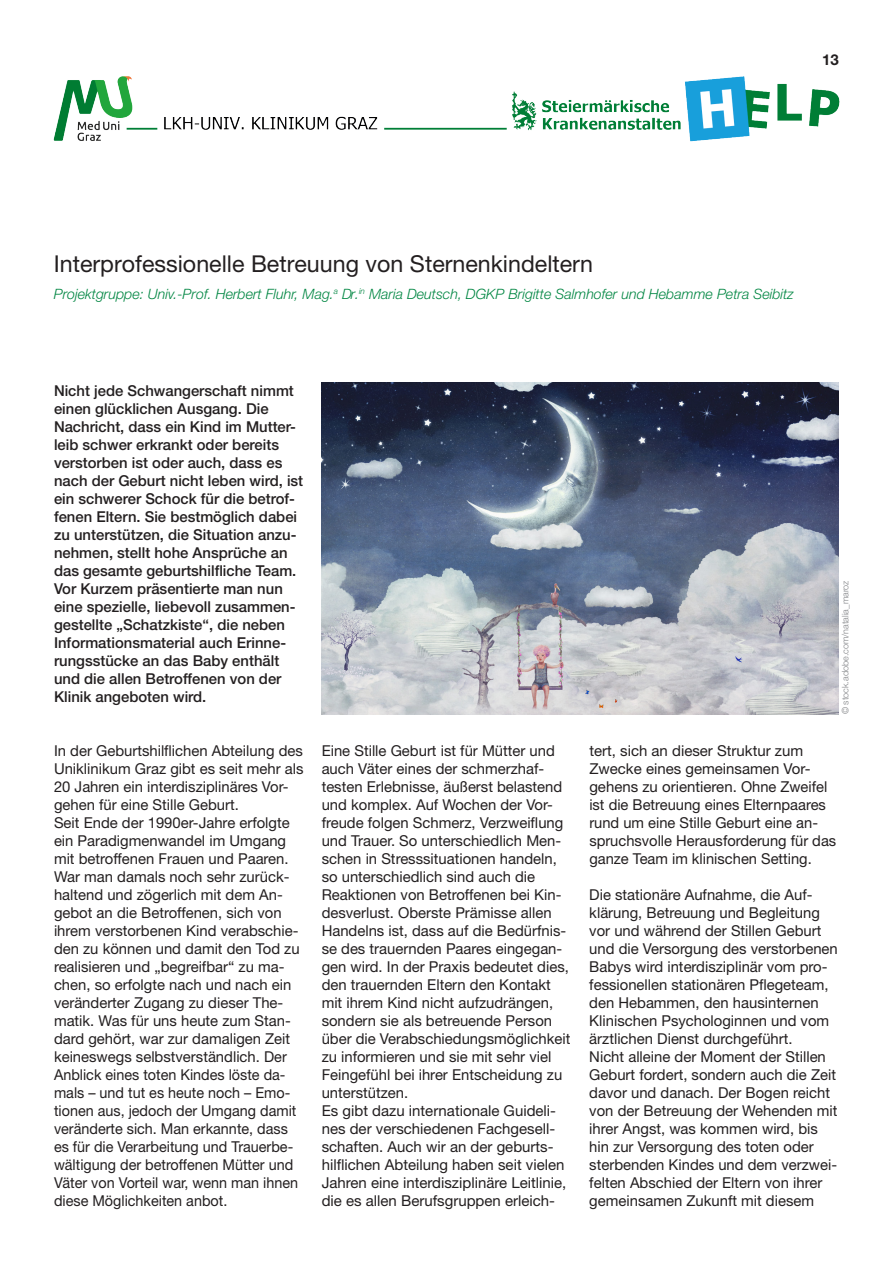
<style>
.page{position:relative;width:893px;height:1263px;background:#fff}
.page>*{position:absolute;margin:0;border:0;box-sizing:border-box;transform-origin:0 0}
.Autor_Titel{font:23.25px "Helvetica Neue LT Std";color:#231f20}
.Grundschrift{font:15px/18px "Helvetica Neue LT Std";color:#231f20}
.Vorspann{font:500 15px/18px "Helvetica Neue LT Std";color:#231f20}
.t1{font:700 15px "Helvetica Neue LT Std";color:#231f20}
.Autor_Titel-2{font:italic 300 14.25px "Helvetica Neue LT Std";color:#008642}
.Copyright{font:300 9px "Helvetica Neue LT Std";color:#808285}
</style>
<div class="page">
<img style="left:53px;top:76px;width:787px;height:66px">
<img style="left:322px;top:383px;width:517px;height:331px">
<p class="t1" style="left:822px;top:50px;width:18px">13</p>
<p class="Autor_Titel" style="left:54px;top:250px;width:541px">Interprofessionelle Betreuung von Sternenkindeltern</p>
<p class="Autor_Titel-2" style="left:54px;top:285px;width:741px">Projektgruppe: Univ.-Prof. Herbert Fluhr, Mag.<sup>a</sup> Dr.<sup>in</sup> Maria Deutsch, DGKP Brigitte Salmhofer und Hebamme Petra Seibitz</p>
<p class="Vorspann" style="left:54px;top:382px;width:251px">Nicht jede Schwangerschaft nimmt einen glücklichen Ausgang. Die Nachricht, dass ein Kind im Mutter&shy;leib schwer erkrankt oder bereits verstorben ist oder auch, dass es nach der Geburt nicht leben wird, ist ein schwerer Schock für die betrof&shy;fenen Eltern. Sie bestmöglich dabei zu unterstützen, die Situation anzu&shy;nehmen, stellt hohe Ansprüche an das gesamte geburtshilfliche Team.<br>Vor Kurzem präsentierte man nun eine spezielle, liebevoll zusammen&shy;gestellte „Schatzkiste“, die neben Informationsmaterial auch Erinne&shy;rungsstücke an das Baby enthält und die allen Betroffenen von der Klinik angeboten wird.</p>
<p class="Grundschrift" style="left:54px;top:741px;width:251px">In der Geburtshilflichen Abteilung des Uniklinikum Graz gibt es seit mehr als 20 Jahren ein interdisziplinäres Vor&shy;gehen für eine Stille Geburt.</p>
<p class="Grundschrift" style="left:54px;top:813px;width:247px">Seit Ende der 1990er-Jahre erfolgte ein Paradigmenwandel im Umgang mit betroffenen Frauen und Paaren.<br>War man damals noch sehr zurück&shy;haltend und zögerlich mit dem An&shy;gebot an die Betroffenen, sich von ihrem verstorbenen Kind verabschie&shy;den zu können und damit den Tod zu realisieren und „begreifbar“ zu ma&shy;chen, so erfolgte nach und nach ein veränderter Zugang zu dieser The&shy;matik. Was für uns heute zum Stan&shy;dard gehört, war zur damaligen Zeit keineswegs selbstverständlich. Der Anblick eines toten Kindes löste da&shy;mals – und tut es heute noch – Emo&shy;tionen aus, jedoch der Umgang damit veränderte sich. Man erkannte, dass es für die Verarbeitung und Trauerbe&shy;wältigung der betroffenen Mütter und Väter von Vorteil war, wenn man ihnen diese Möglichkeiten anbot.</p>
<p class="Grundschrift" style="left:322px;top:741px;width:250px">Eine Stille Geburt ist für Mütter und auch Väter eines der schmerzhaf&shy;testen Erlebnisse, äußerst belastend und komplex. Auf Wochen der Vor&shy;freude folgen Schmerz, Verzweiflung und Trauer. So unterschiedlich Men&shy;schen in Stresssituationen handeln, so unterschiedlich sind auch die Reaktionen von Betroffenen bei Kin&shy;desverlust. Oberste Prämisse allen Handelns ist, dass auf die Bedürfnis&shy;se des trauernden Paares eingegan&shy;gen wird. In der Praxis bedeutet dies, den trauernden Eltern den Kontakt mit ihrem Kind nicht aufzudrängen, sondern sie als betreuende Person über die Verabschiedungsmöglichkeit zu informieren und sie mit sehr viel Feingefühl bei ihrer Entscheidung zu unterstützen.</p>
<p class="Grundschrift" style="left:322px;top:1101px;width:246px">Es gibt dazu internationale Guideli&shy;nes der verschiedenen Fachgesell&shy;schaften. Auch wir an der geburts&shy;hilflichen Abteilung haben seit vielen Jahren eine interdisziplinäre Leitlinie, die es allen Berufsgruppen erleich-</p>
<p class="Copyright" style="left:840px;top:714px;width:136px;rotate:-90deg">© stock.adobe.com/natalia_maroz</p>
<p class="Grundschrift" style="left:589px;top:741px;width:248px">tert, sich an dieser Struktur zum Zwecke eines gemeinsamen Vor&shy;gehens zu orientieren. Ohne Zweifel ist die Betreuung eines Elternpaares rund um eine Stille Geburt eine an&shy;spruchsvolle Herausforderung für das ganze Team im klinischen Setting.</p>
<p class="Grundschrift" style="left:589px;top:885px;width:250px">Die stationäre Aufnahme, die Auf&shy;klärung, Betreuung und Begleitung vor und während der Stillen Geburt und die Versorgung des verstorbenen Babys wird interdisziplinär vom pro&shy;fessionellen stationären Pflegeteam, den Hebammen, den hausinternen Klinischen Psychologinnen und vom ärztlichen Dienst durchgeführt.<br>Nicht alleine der Moment der Stillen Geburt fordert, sondern auch die Zeit davor und danach. Der Bogen reicht von der Betreuung der Wehenden mit ihrer Angst, was kommen wird, bis hin zur Versorgung des toten oder sterbenden Kindes und dem verzwei&shy;felten Abschied der Eltern von ihrer gemeinsamen Zukunft mit diesem</p>
</div>
